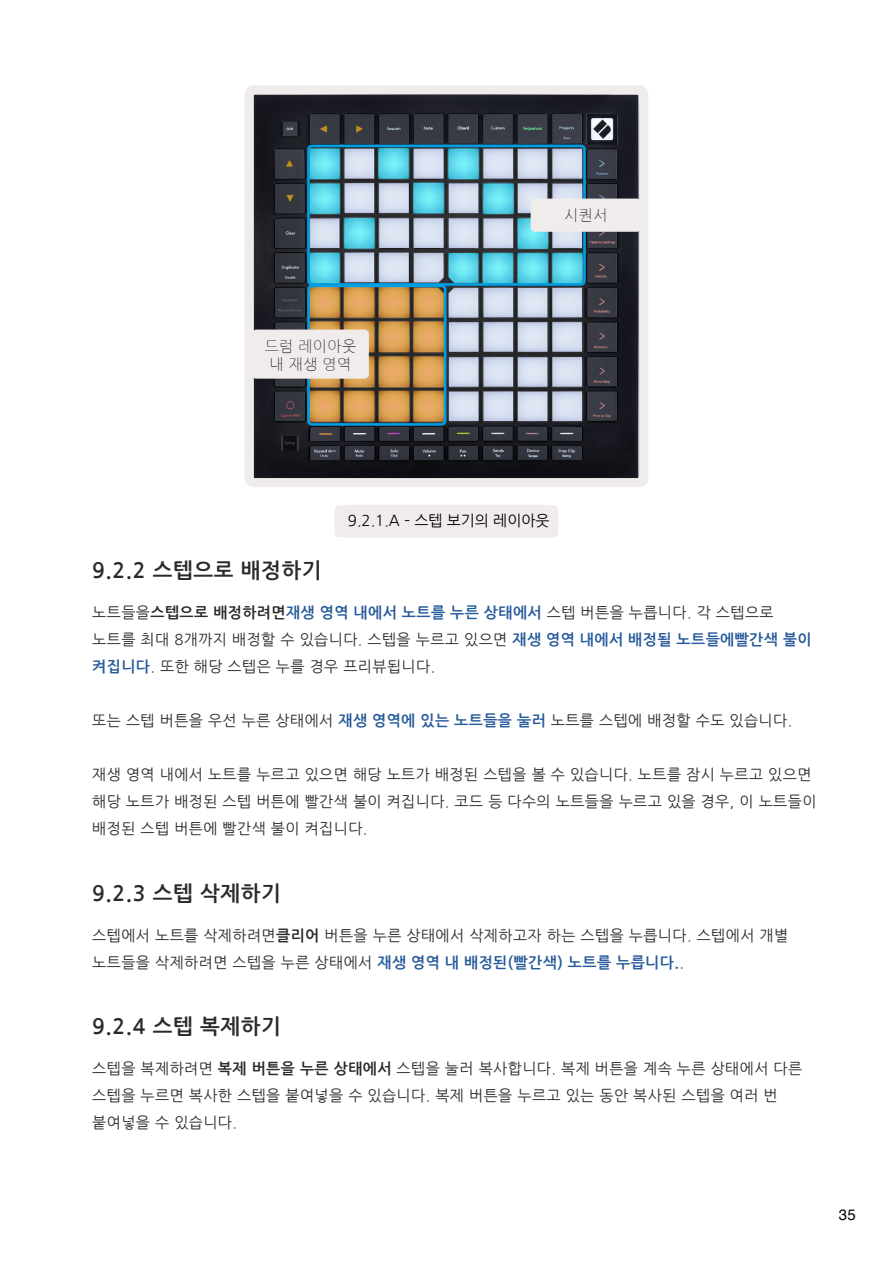
<style>
.page{position:relative;width:893px;height:1263px;background:#fff}
.page>*{position:absolute;margin:0;border:0;box-sizing:border-box;transform-origin:0 0}
.t1{font:700 21px "Nanum Gothic";letter-spacing:.03em;color:#2b2b2b}
.t2{font:15px/27px "Nanum Gothic";letter-spacing:.03em;color:#2b2b2b}
.t3{font:15px "Nanum Gothic";color:#000}
.t4{font:300 15px/18px "Nanum Gothic";letter-spacing:.03em;color:#2b2b2b;text-align:center}
.t5{font:15px "Helvetica";color:#000}
.s1{font-weight:700}
.s2{font-weight:700;color:#275b9b}
</style>
<div class="page">
<div style="left:334px;top:505px;width:225px;height:33px;border:18px solid #f0eceb;border-radius:4px"></div>
<img style="left:255px;top:95px;width:383px;height:382px">
<div style="left:245px;top:85px;width:403px;height:402px;border:9px solid #f0eceb;border-radius:4px"></div>
<div style="left:307px;top:145px;width:279px;height:141px;border:3px solid #009fe3;border-radius:4px"></div>
<div style="left:307px;top:285px;width:139px;height:141px;border:3px solid #009fe3;border-radius:4px"></div>
<div style="left:531px;top:199px;width:110px;height:33px;background:#f0eceb;border-radius:4px"></div>
<div style="left:252px;top:330px;width:117px;height:49px;background:#f0eceb;border-radius:4px"></div>
<p class="t4" style="left:265px;top:337px;width:93px">드럼 레이아웃 내 재생 영역</p>
<p class="t4" style="left:564px;top:206px;width:45px">시퀀서</p>
<p class="t3" style="left:348px;top:513px;width:203px">9.2.1.A – 스텝 보기의 레이아웃</p>
<h1 class="t1" style="left:92px;top:560px;width:231px">9.2.2 스텝으로 배정하기</h1>
<p class="t2" style="left:92px;top:600px;width:721px">노트들을<span class="s1">스텝으로 배정하려면</span><span class="s2">재생 영역 내에서 노트를 누른 상태에서</span> 스텝 버튼을 누릅니다. 각 스텝으로 노트를 최대 8개까지 배정할 수 있습니다. 스텝을 누르고 있으면 <span class="s2">재생 영역 내에서 배정될 노트들에빨간색 불이 켜집니다</span>. 또한 해당 스텝은 누를 경우 프리뷰됩니다.</p>
<p class="t2" style="left:92px;top:708px;width:701px">또는 스텝 버튼을 우선 누른 상태에서 <span class="s2">재생 영역에 있는 노트들을 눌러</span> 노트를 스텝에 배정할 수도 있습니다.</p>
<p class="t2" style="left:92px;top:762px;width:726px">재생 영역 내에서 노트를 누르고 있으면 해당 노트가 배정된 스텝을 볼 수 있습니다. 노트를 잠시 누르고 있으면 해당 노트가 배정된 스텝 버튼에 빨간색 불이 켜집니다. 코드 등 다수의 노트들을 누르고 있을 경우, 이 노트들이 배정된 스텝 버튼에 빨간색 불이 켜집니다.</p>
<h1 class="t1" style="left:92px;top:883px;width:190px">9.2.3 스텝 삭제하기</h1>
<p class="t2" style="left:92px;top:922px;width:697px">스텝에서 노트를 삭제하려면<span class="s1">클리어</span> 버튼을 누른 상태에서 삭제하고자 하는 스텝을 누릅니다. 스텝에서 개별 노트들을 삭제하려면 스텝을 누른 상태에서 <span class="s2">재생 영역 내 배정된(빨간색) 노트를 누릅니다.</span>.</p>
<h1 class="t1" style="left:92px;top:1016px;width:190px">9.2.4 스텝 복제하기</h1>
<p class="t2" style="left:92px;top:1056px;width:711px">스텝을 복제하려면 <span class="s1">복제 버튼을 누른 상태에서</span> 스텝을 눌러 복사합니다. 복제 버튼을 계속 누른 상태에서 다른 스텝을 누르면 복사한 스텝을 붙여넣을 수 있습니다. 복제 버튼을 누르고 있는 동안 복사된 스텝을 여러 번 붙여넣을 수 있습니다.</p>
<p class="t5" style="left:839px;top:1203px;width:18px">35</p>
</div>
